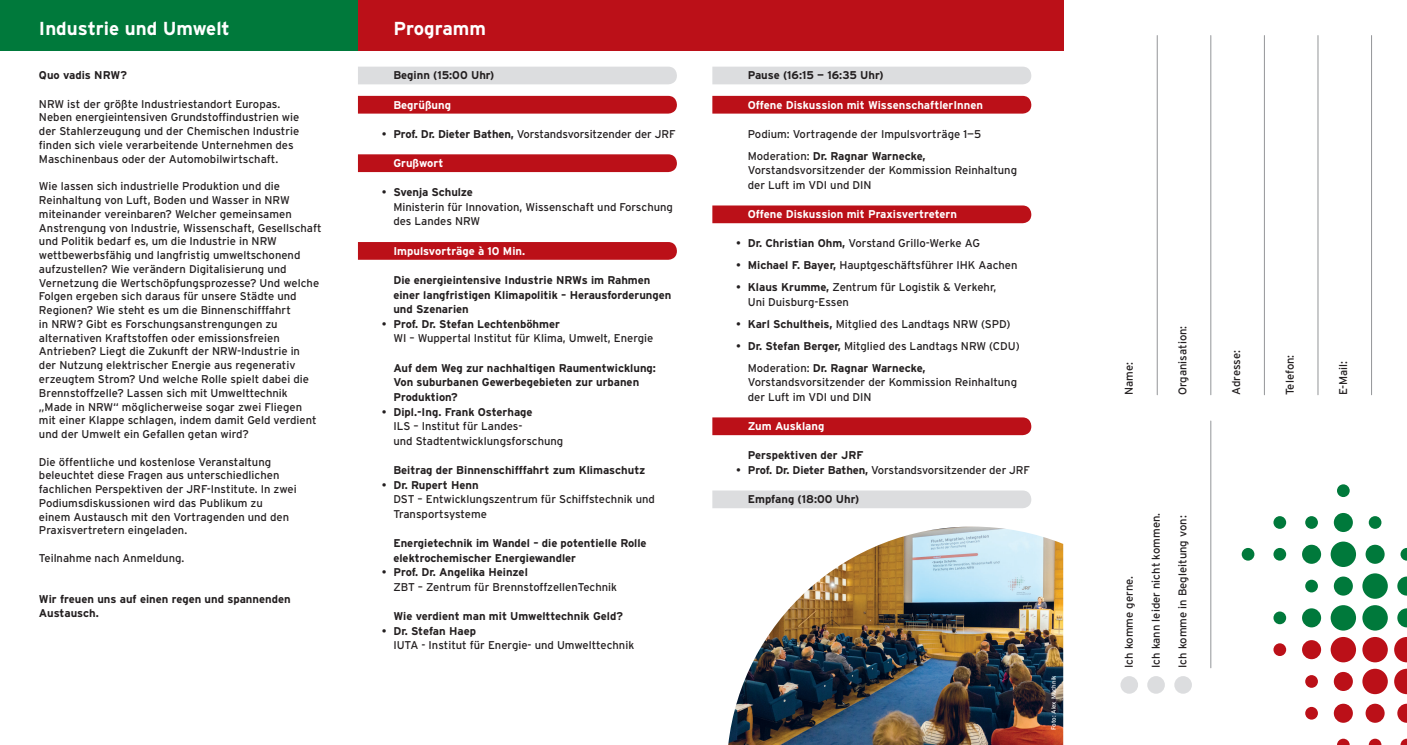
<style>
.page{position:relative;width:1407px;height:745px;background:#fff}
.page>*{position:absolute;margin:0;border:0;box-sizing:border-box;transform-origin:0 0}
.t1{font:700 18.75px "Interstate";color:#fff}
.t2{font:11.25px/13.8px "Interstate";color:#231f20}
.t3{font:700 11.25px/14.6px "Interstate";color:#231f20}
.t4{font:700 11.25px "Interstate";color:#fff}
.t5{font:6.25px "Interstate";color:#fff}
.s1{font-weight:700}
.s2{font-weight:400}
</style>
<div class="page">
<div style="left:358px;top:0;width:705px;height:51px;background:#bb1018"></div>
<div style="left:0;top:0;width:358px;height:51px;background:#00793b"></div>
<img style="left:728px;top:526px;width:335px;height:218px">
<div style="left:1120px;top:675px;width:18px;height:18px;background:#dcdddf;border-radius:50%"></div>
<div style="left:1147px;top:675px;width:18px;height:18px;background:#dcdddf;border-radius:50%"></div>
<div style="left:1174px;top:675px;width:18px;height:18px;background:#dcdddf;border-radius:50%"></div>
<hr style="left:1210px;top:420px;width:1px;height:247px;background:#939598">
<svg style="left:1273px;top:637px;width:134px;height:107px"></svg>
<svg style="left:1241px;top:484px;width:166px;height:146px"></svg>
<hr style="left:1210px;top:35px;width:1px;height:359px;background:#939598">
<hr style="left:1264px;top:35px;width:1px;height:359px;background:#939598">
<hr style="left:1317px;top:35px;width:1px;height:359px;background:#939598">
<hr style="left:1371px;top:35px;width:1px;height:359px;background:#939598">
<hr style="left:1157px;top:35px;width:1px;height:359px;background:#939598">
<div style="left:358px;top:67px;width:319px;height:17px;background:#dcdddf"></div>
<div style="left:712px;top:67px;width:319px;height:17px;background:#dcdddf"></div>
<div style="left:712px;top:490px;width:319px;height:18px;background:#dcdddf"></div>
<svg style="left:358px;top:95px;width:193px;height:1px"></svg>
<div style="left:358px;top:96px;width:319px;height:17px;background:#bb1018"></div>
<svg style="left:712px;top:95px;width:194px;height:1px"></svg>
<div style="left:712px;top:96px;width:319px;height:17px;background:#bb1018"></div>
<div style="left:712px;top:417px;width:319px;height:18px;background:#bb1018"></div>
<div style="left:712px;top:205px;width:319px;height:18px;background:#bb1018"></div>
<div style="left:358px;top:154px;width:319px;height:18px;background:#bb1018"></div>
<div style="left:358px;top:242px;width:319px;height:17px;background:#bb1018"></div>
<h1 class="t1" style="left:39px;top:17px;width:192px">Industrie und Umwelt</h1>
<h1 class="t1" style="left:393px;top:17px;width:94px">Programm</h1>
<p class="t3" style="left:393px;top:68px;width:103px">Beginn (15:00 Uhr)</p>
<p class="t4" style="left:393px;top:98px;width:59px">Begrüßung</p>
<p class="t2" style="left:393px;top:127px;width:284px"><span class="s1">Prof. Dr. Dieter Bathen,</span> Vorstandsvorsitzender der JRF</p>
<p class="t4" style="left:393px;top:156px;width:52px">Grußwort</p>
<p class="t3" style="left:393px;top:185px;width:81px">Svenja Schulze</p>
<p class="t2" style="left:393px;top:199px;width:281px;line-height:14.6px">Ministerin für Innovation, Wissenschaft und Forschung des Landes NRW</p>
<p class="t4" style="left:393px;top:244px;width:133px">Impulsvorträge à 10 Min.</p>
<p class="t3" style="left:393px;top:272px;width:280px">Die energieintensive Industrie NRWs im Rahmen einer langfristigen Klimapolitik – Herausforderungen und Szenarien<br>Prof. Dr. Stefan Lechtenböhmer</p>
<p class="t2" style="left:393px;top:331px;width:262px">WI – Wuppertal Institut für Klima, Umwelt, Energie</p>
<p class="t3" style="left:393px;top:360px;width:264px">Auf dem Weg zur nachhaltigen Raumentwicklung:<br>Von suburbanen Gewerbegebieten zur urbanen Produktion?<br>Dipl.-Ing. Frank Osterhage</p>
<p class="t2" style="left:393px;top:418px;width:171px;line-height:14.6px">ILS – Institut für Landes-<br>und Stadtentwicklungsforschung</p>
<p class="t3" style="left:393px;top:462px;width:253px">Beitrag der Binnenschifffahrt zum Klimaschutz<br>Dr. Rupert Henn</p>
<p class="t2" style="left:393px;top:491px;width:263px;line-height:14.6px">DST – Entwicklungszentrum für Schiffstechnik und<br>Transportsysteme</p>
<p class="t3" style="left:393px;top:535px;width:255px">Energietechnik im Wandel – die potentielle Rolle elektrochemischer Energiewandler<br>Prof. Dr. Angelika Heinzel</p>
<p class="t2" style="left:393px;top:579px;width:225px">ZBT – Zentrum für BrennstoffzellenTechnik</p>
<p class="t3" style="left:393px;top:608px;width:231px">Wie verdient man mit Umwelttechnik Geld?<br>Dr. Stefan Haep</p>
<p class="t2" style="left:393px;top:638px;width:242px">IUTA - Institut für Energie- und Umwelttechnik</p>
<p class="t3" style="left:39px;top:68px;width:90px">Quo vadis NRW?</p>
<p class="t2" style="left:39px;top:97px;width:262px">NRW ist der größte Industriestandort Europas.<br>Neben energieintensiven Grundstoffindustrien wie der Stahlerzeugung und der Chemischen Industrie finden sich viele verarbeitende Unternehmen des Maschinenbaus oder der Automobilwirtschaft.</p>
<p class="t2" style="left:39px;top:179px;width:284px">Wie lassen sich industrielle Produktion und die Reinhaltung von Luft, Boden und Wasser in NRW miteinander vereinbaren? Welcher gemeinsamen Anstrengung von Industrie, Wissenschaft, Gesellschaft und Politik bedarf es, um die Industrie in NRW wettbewerbsfähig und langfristig umweltschonend aufzustellen? Wie verändern Digitalisierung und Vernetzung die Wertschöpfungsprozesse? Und welche Folgen ergeben sich daraus für unsere Städte und Regionen? Wie steht es um die Binnenschifffahrt<br>in NRW? Gibt es Forschungsanstrengungen zu alternativen Kraftstoffen oder emissionsfreien Antrieben? Liegt die Zukunft der NRW-Industrie in<br>der Nutzung elektrischer Energie aus regenerativ erzeugtem Strom? Und welche Rolle spielt dabei die Brennstoffzelle? Lassen sich mit Umwelttechnik „Made in NRW“ möglicherweise sogar zwei Fliegen mit einer Klappe schlagen, indem damit Geld verdient und der Umwelt ein Gefallen getan wird?</p>
<p class="t2" style="left:39px;top:454px;width:259px">Die öffentliche und kostenlose Veranstaltung beleuchtet diese Fragen aus unterschiedlichen fachlichen Perspektiven der JRF-Institute. In zwei Podiumsdiskussionen wird das Publikum zu einem Austausch mit den Vortragenden und den Praxisvertretern eingeladen.</p>
<p class="t2" style="left:39px;top:550px;width:147px">Teilnahme nach Anmeldung.</p>
<p class="t3" style="left:39px;top:592px;width:253px;line-height:13.8px">Wir freuen uns auf einen regen und spannenden<br>Austausch.</p>
<p class="t2" style="left:382px;top:127px;width:6px">•</p>
<p class="t2" style="left:382px;top:185px;width:6px">•</p>
<p class="t2" style="left:382px;top:316px;width:6px">•</p>
<p class="t2" style="left:382px;top:404px;width:6px">•</p>
<p class="t2" style="left:382px;top:477px;width:6px">•</p>
<p class="t2" style="left:382px;top:565px;width:6px">•</p>
<p class="t2" style="left:382px;top:623px;width:6px">•</p>
<p class="t3" style="left:748px;top:68px;width:137px">Pause (16:15 — 16:35 Uhr)</p>
<p class="t4" style="left:748px;top:98px;width:237px">Offene Diskussion mit WissenschaftlerInnen</p>
<p class="t2" style="left:748px;top:123px;width:235px;line-height:21.9px">Podium: Vortragende der Impulsvorträge 1—5<br>Moderation: <span class="s1">Dr. Ragnar Warnecke,</span></p>
<p class="t2" style="left:748px;top:163px;width:271px;line-height:14.6px">Vorstandsvorsitzender der Kommission Reinhaltung der Luft im VDI und DIN</p>
<p class="t4" style="left:748px;top:207px;width:211px">Offene Diskussion mit Praxisvertretern</p>
<p class="t2" style="left:748px;top:232px;width:271px;line-height:21.9px"><span class="s1">Dr. Christian Ohm,</span> Vorstand Grillo-Werke AG<br><span class="s1">Michael F. Bayer,</span> Hauptgeschäftsführer IHK Aachen<br><span class="s1">Klaus Krumme,</span> Zentrum für Logistik &amp; Verkehr,</p>
<p class="t2" style="left:748px;top:291px;width:273px;line-height:21.9px">Uni Duisburg-Essen<br><span class="s1">Karl Schultheis,</span> Mitglied des Landtags NRW (SPD)<br><span class="s1">Dr. Stefan Berger,</span> Mitglied des Landtags NRW (CDU)<br>Moderation: <span class="s1">Dr. Ragnar Warnecke,</span></p>
<p class="t2" style="left:748px;top:374px;width:271px;line-height:14.6px">Vorstandsvorsitzender der Kommission Reinhaltung der Luft im VDI und DIN</p>
<p class="t4" style="left:748px;top:419px;width:78px">Zum Ausklang</p>
<p class="t3" style="left:748px;top:447px;width:284px">Perspektiven der JRF<br>Prof. Dr. Dieter Bathen, <span class="s2">Vorstandsvorsitzender der JRF</span></p>
<p class="t3" style="left:748px;top:491px;width:113px">Empfang (18:00 Uhr)</p>
<p class="t2" style="left:736px;top:232px;width:6px;line-height:21.9px;text-align:justify">• • •</p>
<p class="t2" style="left:736px;top:312px;width:6px;line-height:21.9px">• •</p>
<p class="t2" style="left:736px;top:462px;width:6px">•</p>
<p class="t5" style="left:1050px;top:729px;width:56px;rotate:-90deg">Foto: Alex Muchnik</p>
<p class="t2" style="left:1122px;top:395px;width:34px;rotate:-90deg">Name:</p>
<p class="t2" style="left:1175px;top:395px;width:71px;rotate:-90deg">Organisation:</p>
<p class="t2" style="left:1229px;top:395px;width:46px;rotate:-90deg">Adresse:</p>
<p class="t2" style="left:1282px;top:395px;width:42px;rotate:-90deg">Telefon:</p>
<p class="t2" style="left:1336px;top:395px;width:36px;rotate:-90deg">E-Mail:</p>
<p class="t2" style="left:1122px;top:667px;width:93px;rotate:-90deg">Ich komme gerne.</p>
<p class="t2" style="left:1149px;top:667px;width:157px;rotate:-90deg">Ich kann leider nicht kommen.</p>
<p class="t2" style="left:1175px;top:667px;width:154px;rotate:-90deg">Ich komme in Begleitung von:</p>
</div>
